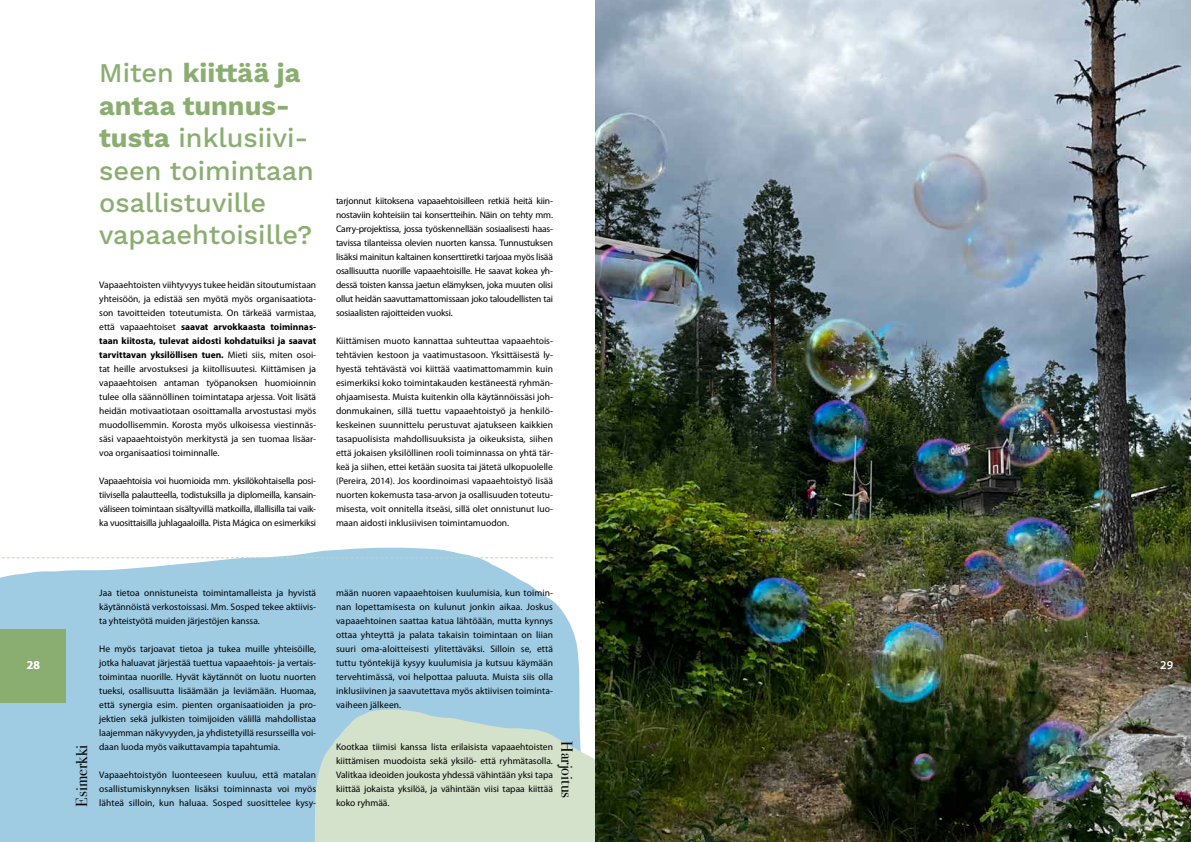
<style>
.page{position:relative;width:1191px;height:842px;background:#fff}
.page>*{position:absolute;margin:0;border:0;box-sizing:border-box;transform-origin:0 0}
.t1{font:500 27px/32.4px "Work Sans";color:#8aae70}
.t2{font:16px "Bodoni Svty Two OSITCTT";color:#000}
.t3{font:600 12px "Myriad Pro";color:#fff}
.t4{font:9.5px/14px "Myriad Pro";color:#000;text-align:justify}
.s1{font-weight:700}
</style>
<div class="page">
<svg style="left:0;top:547px;width:580px;height:295px;background:#a6cfe5"></svg>
<svg style="left:0;top:557px;width:553px;height:1px"></svg>
<div style="left:0;top:629px;width:65px;height:74px;background:#8aae70"></div>
<svg style="left:313px;top:709px;width:282px;height:133px;background:#cddecf"></svg>
<img style="left:595px;top:0;width:596px;height:842px">
<h1 class="t1" style="left:99px;top:58px;width:216px">Miten <span class="s1">kiittää ja antaa tunnus&shy;tusta</span> inklusiivi&shy;seen toimintaan osallistuville vapaaehtoisille?</h1>
<p class="t4" style="left:99px;top:278px;width:218px">Vapaaehtoisten viihtyvyys tukee heidän sitoutumistaan yhteisöön, ja edistää sen myötä myös organisaatiota&shy;son tavoitteiden toteutumista. On tärkeää varmistaa, että vapaaehtoiset <span class="s1">saavat arvokkaasta toiminnas&shy;taan kiitosta, tulevat aidosti kohdatuiksi ja saavat tarvittavan yksilöllisen tuen.</span> Mieti siis, miten osoi&shy;tat heille arvostuksesi ja kiitollisuutesi. Kiittämisen ja vapaaehtoisen antaman työpanoksen huomioinnin tulee olla säännöllinen toimintatapa arjessa. Voit lisätä heidän motivaatiotaan osoittamalla arvostustasi myös muodollisemmin. Korosta myös ulkoisessa viestinnäs&shy;säsi vapaaehtoistyön merkitystä ja sen tuomaa lisäar&shy;voa organisaatiosi toiminnalle.</p>
<p class="t4" style="left:99px;top:474px;width:218px">Vapaaehtoisia voi huomioida mm. yksilökohtaisella posi&shy;tiivisella palautteella, todistuksilla ja diplomeilla, kansain&shy;väliseen toimintaan sisältyvillä matkoilla, illallisilla tai vaik&shy;ka vuosittaisilla juhlagaaloilla. Pista Mágica on esimerkiksi</p>
<p class="t4" style="left:336px;top:194px;width:218px">tarjonnut kiitoksena vapaaehtoisilleen retkiä heitä kiin&shy;nostaviin kohteisiin tai konsertteihin. Näin on tehty mm.<br>Carry-projektissa, jossa työskennellään sosiaalisesti haas&shy;tavissa tilanteissa olevien nuorten kanssa. Tunnustuksen lisäksi mainitun kaltainen konserttiretki tarjoaa myös lisää osallisuutta nuorille vapaaehtoisille. He saavat kokea yh&shy;dessä toisten kanssa jaetun elämyksen, joka muuten olisi ollut heidän saavuttamattomissaan joko taloudellisten tai sosiaalisten rajoitteiden vuoksi.</p>
<p class="t4" style="left:336px;top:334px;width:218px">Kiittämisen muoto kannattaa suhteuttaa vapaaehtois&shy;tehtävien kestoon ja vaatimustasoon. Yksittäisestä ly&shy;hyestä tehtävästä voi kiittää vaatimattomammin kuin esimerkiksi koko toimintakauden kestäneestä ryhmän&shy;ohjaamisesta. Muista kuitenkin olla käytännöissäsi joh&shy;donmukainen, sillä tuettu vapaaehtoistyö ja henkilö&shy;keskeinen suunnittelu perustuvat ajatukseen kaikkien tasapuolisista mahdollisuuksista ja oikeuksista, siihen että jokaisen yksilöllinen rooli toiminnassa on yhtä tär&shy;keä ja siihen, ettei ketään suosita tai jätetä ulkopuolelle (Pereira, 2014). Jos koordinoimasi vapaaehtoistyö lisää nuorten kokemusta tasa-arvon ja osallisuuden toteutu&shy;misesta, voit onnitella itseäsi, sillä olet onnistunut luo&shy;maan aidosti inklusiivisen toimintamuodon.</p>
<p class="t4" style="left:99px;top:586px;width:218px">Jaa tietoa onnistuneista toimintamalleista ja hyvistä käytännöistä verkostoissasi. Mm. Sosped tekee aktiivis&shy;ta yhteistyötä muiden järjestöjen kanssa.</p>
<p class="t4" style="left:99px;top:642px;width:218px">He myös tarjoavat tietoa ja tukea muille yhteisöille, jotka haluavat järjestää tuettua vapaaehtois- ja vertais&shy;toimintaa nuorille. Hyvät käytännöt on luotu nuorten tueksi, osallisuutta lisäämään ja leviämään. Huomaa, että synergia esim. pienten organisaatioiden ja pro&shy;jektien sekä julkisten toimijoiden välillä mahdollistaa laajemman näkyvyyden, ja yhdistetyillä resursseilla voi&shy;daan luoda myös vaikuttavampia tapahtumia.</p>
<p class="t4" style="left:99px;top:768px;width:218px">Vapaaehtoistyön luonteeseen kuuluu, että matalan osallistumiskynnyksen lisäksi toiminnasta voi myös lähteä silloin, kun haluaa. Sosped suosittelee kysy-</p>
<p class="t4" style="left:336px;top:586px;width:218px">mään nuoren vapaaehtoisen kuulumisia, kun toimin&shy;nan lopettamisesta on kulunut jonkin aikaa. Joskus vapaaehtoinen saattaa katua lähtöään, mutta kynnys ottaa yhteyttä ja palata takaisin toimintaan on liian suuri oma-aloitteisesti ylitettäväksi. Silloin se, että tuttu työntekijä kysyy kuulumisia ja kutsuu käymään tervehtimässä, voi helpottaa paluuta. Muista siis olla inklusiivinen ja saavutettava myös aktiivisen toiminta&shy;vaiheen jälkeen.</p>
<p class="t4" style="left:336px;top:740px;width:218px">Kootkaa tiimisi kanssa lista erilaisista vapaaehtoisten kiittämisen muodoista sekä yksilö- että ryhmätasolla.<br>Valitkaa ideoiden joukosta yhdessä vähintään yksi tapa kiittää jokaista yksilöä, ja vähintään viisi tapaa kiittää koko ryhmää.</p>
<p class="t3" style="left:27px;top:658px;width:14px">28</p>
<p class="t3" style="left:1160px;top:658px;width:14px">29</p>
<h2 class="t2" style="left:72px;top:806px;width:63px;rotate:-90deg">Esimerkki</h2>
<h2 class="t2" style="left:576px;top:741px;width:58px;rotate:90deg">Harjoitus</h2>
</div>
